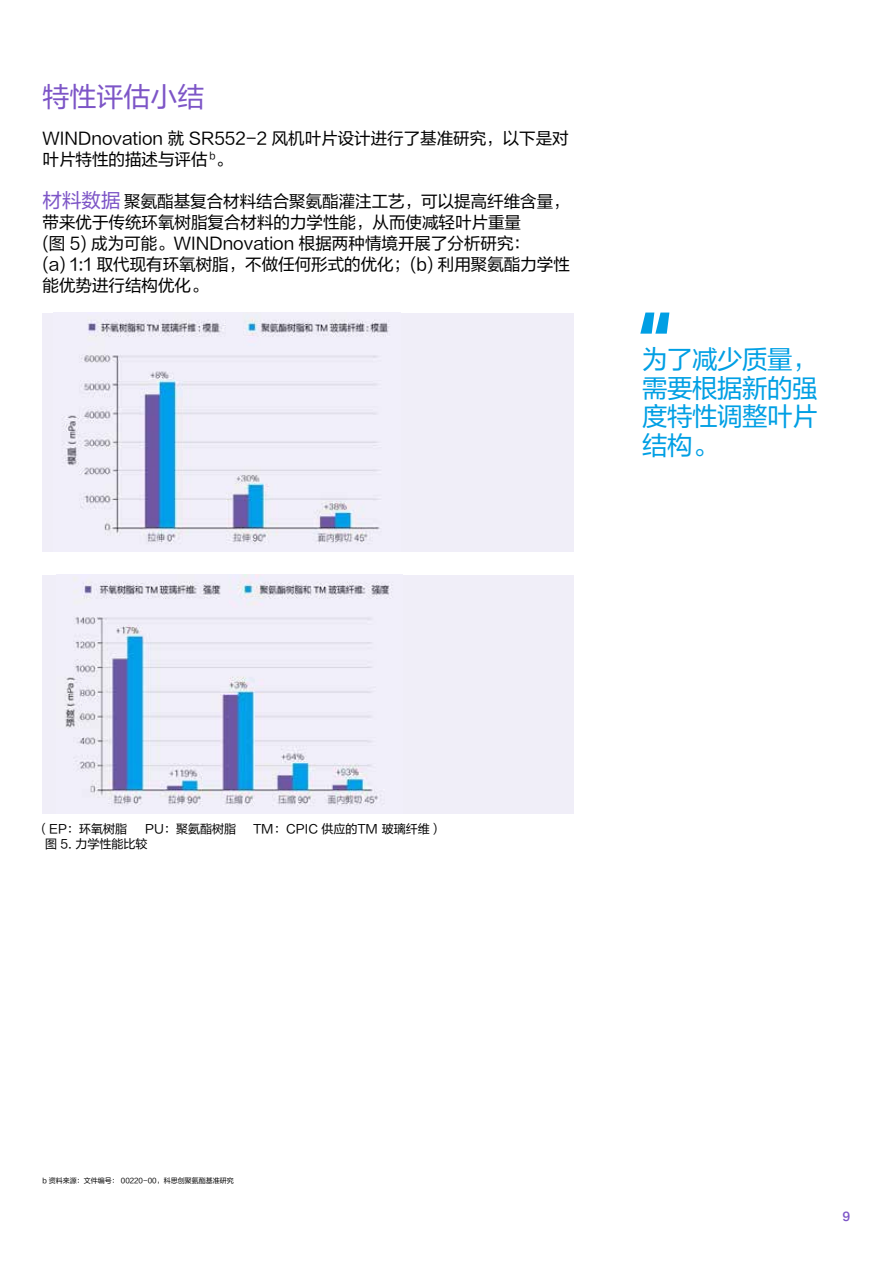
<style>
.page{position:relative;width:893px;height:1263px;background:#fff}
.page>*{position:absolute;margin:0;border:0;box-sizing:border-box;transform-origin:0 0}
.t1{font:700 82.95px "Aktiv Grotesk";color:#009fe4}
.t2{font:27px "FZLTHJW GB1 0";color:#7d55c7}
.t3{font:25.5px/28.5px "FZLTHJW GB1 0";letter-spacing:-.02em;color:#009fe4;text-align:justify}
.t4{font:16.5px/21px "FZLTHJW GB1 0";color:#000}
.t5{font:500 13.5px "Aktiv Grotesk";color:#7d55c7}
.t6{font:12px "FZLTHJW GB1 0";color:#000}
.t7{font:7.05px "FZLTHJW GB1 0";color:#000}
.s1{font-size:19.5px;color:#7d55c7}
</style>
<div class="page">
<div style="left:43px;top:313px;width:531px;height:238px;background:#f0eef8"></div>
<img style="left:63px;top:318px;width:326px;height:226px">
<div style="left:43px;top:575px;width:531px;height:239px;background:#f0eef8"></div>
<img style="left:65px;top:575px;width:325px;height:231px">
<h2 class="t2" style="left:43px;top:82px;width:163px">特性评估小结</h2>
<p class="t4" style="left:43px;top:128px;width:528px">WINDnovation 就 SR552-2 风机叶片设计进行了基准研究，以下是对叶片特性的描述与评估 <sup>b</sup>。</p>
<p class="t4" style="left:43px;top:191px;width:529px"><span class="s1">材料数据</span>聚氨酯基复合材料结合聚氨酯灌注工艺，可以提高纤维含量，带来优于传统环氧树脂复合材料的力学性能，从而使减轻叶片重量<br>(图 5) 成为可能。WINDnovation 根据两种情境开展了分析研究：<br>(a) 1:1 取代现有环氧树脂，不做任何形式的优化；(b) 利用聚氨酯力学性能优势进行结构优化。</p>
<h1 class="t1" style="left:637px;top:295px;width:37px">‘‘</h1>
<h3 class="t3" style="left:642px;top:346px;width:177px">为了减少质量，需要根据新的强度特性调整叶片结构。</h3>
<p class="t6" style="left:37px;top:822px;width:91px">（EP：环氧树脂</p>
<p class="t6" style="left:145px;top:822px;width:92px">PU：聚氨酯树脂</p>
<p class="t6" style="left:253px;top:822px;width:190px">TM：CPIC 供应的TM 玻璃纤维）</p>
<p class="t6" style="left:45px;top:837px;width:104px">图 5. 力学性能比较</p>
<p class="t7" style="left:43px;top:1177px;width:193px">b 资料来源：文件编号： 00220-00，科思创聚氨酯基准研究</p>
<p class="t5" style="left:842px;top:1208px;width:9px">9</p>
</div>
